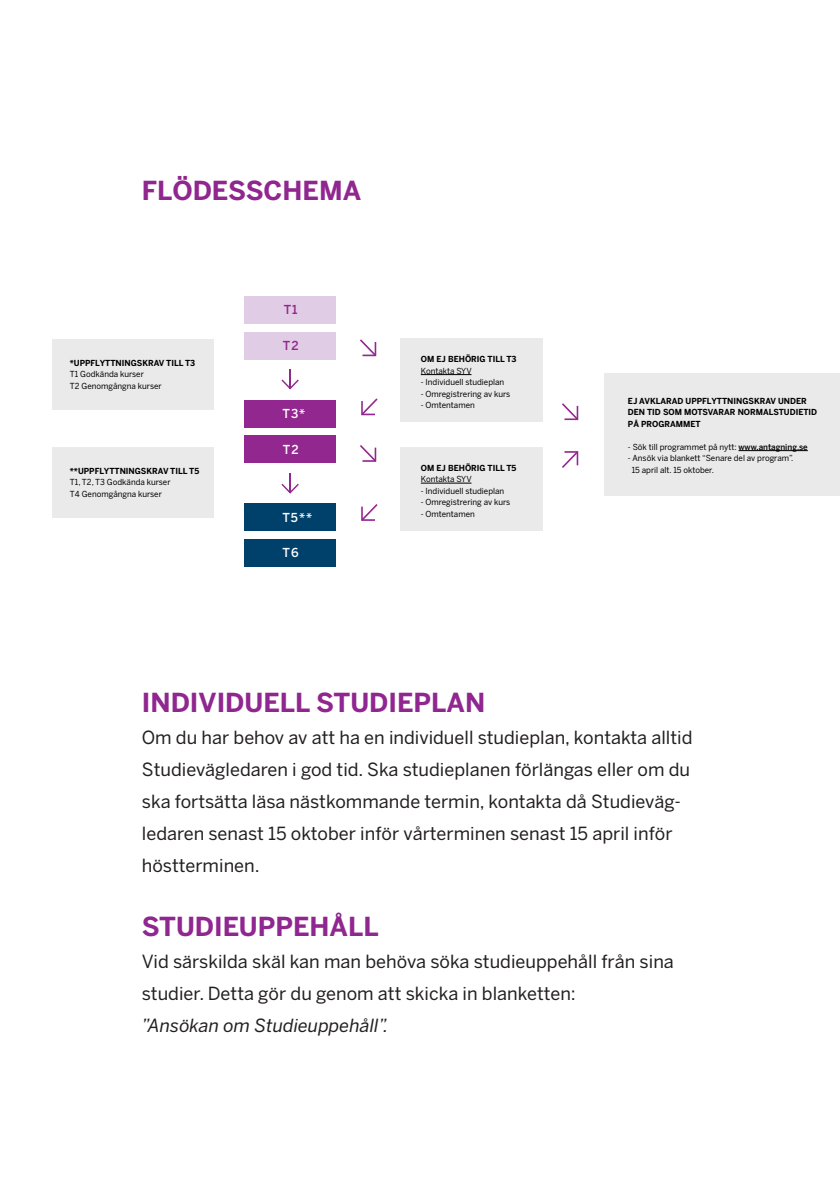
<style>
.page{position:relative;width:840px;height:1191px;background:#fff}
.page>*{position:absolute;margin:0;border:0;box-sizing:border-box;transform-origin:0 0}
.Mellanrubrik{font:700 26px "Benton Sans";color:#90268f}
.Paragraph_Style_1{font:18px/32px "Benton Sans";color:#231f20}
.Paragraph_Style_1-2{font:italic 18px "Benton Sans";color:#231f20}
.t1{font:500 12.2px "Benton Sans";letter-spacing:.08em;color:#fff}
.t2{font:500 12.2px "Benton Sans";color:#92278f}
.t3{font:8.2px/11.4px "Benton Sans";color:#000}
.t4{font:700 8.2px/11.4px "Benton Sans";color:#000}
.s1{font-weight:700}
.s2{font-weight:400}
.s3{font-weight:500}
</style>
<div class="page">
<div style="left:244px;top:296px;width:91px;height:28px;background:#e0cce4"></div>
<div style="left:244px;top:332px;width:91px;height:27px;background:#e0cce4"></div>
<div style="left:244px;top:400px;width:91px;height:28px;background:#92278f"></div>
<div style="left:244px;top:435px;width:91px;height:28px;background:#92278f"></div>
<div style="left:244px;top:503px;width:91px;height:28px;background:#00416b"></div>
<div style="left:244px;top:539px;width:91px;height:28px;background:#00416b"></div>
<svg style="left:281px;top:369px;width:17px;height:20px"></svg>
<svg style="left:360px;top:339px;width:16px;height:17px"></svg>
<svg style="left:562px;top:403px;width:16px;height:17px"></svg>
<svg style="left:562px;top:451px;width:16px;height:17px"></svg>
<svg style="left:361px;top:398px;width:16px;height:17px"></svg>
<svg style="left:281px;top:473px;width:17px;height:21px"></svg>
<div style="left:53px;top:339px;width:161px;height:71px;background:#eaeaea"></div>
<div style="left:400px;top:338px;width:142px;height:84px;background:#eaeaea"></div>
<hr style="left:420px;top:374px;width:51px;height:1px;background:#000">
<svg style="left:360px;top:445px;width:16px;height:17px"></svg>
<svg style="left:361px;top:504px;width:16px;height:17px"></svg>
<div style="left:400px;top:447px;width:142px;height:84px;background:#eaeaea"></div>
<hr style="left:420px;top:483px;width:51px;height:1px;background:#000">
<div style="left:604px;top:373px;width:235px;height:123px;background:#eaeaea"></div>
<hr style="left:738px;top:450px;width:69px;height:1px;background:#000">
<div style="left:53px;top:447px;width:161px;height:70px;background:#eaeaea"></div>
<p class="Mellanrubrik" style="left:142px;top:175px;width:221px">FLÖDESSCHEMA</p>
<p class="t2" style="left:283px;top:302px;width:15px">T1</p>
<p class="t2" style="left:283px;top:338px;width:17px">T2</p>
<p class="t3" style="left:70px;top:357px;width:127px"><span class="s1">*UPPFLYTTNINGSKRAV TILL T3<br></span>T1 Godkända kurser<br>T2 Genomgångna kurser</p>
<p class="t4" style="left:420px;top:353px;width:97px">OM EJ BEHÖRIG TILL T3<br><span class="s2">Kontakta SYV</span></p>
<p class="t3" style="left:420px;top:376px;width:85px">- Individuell studieplan</p>
<p class="t3" style="left:420px;top:388px;width:91px">- Omregistrering av kurs</p>
<p class="t3" style="left:420px;top:399px;width:55px">- Omtentamen</p>
<p class="t4" style="left:627px;top:395px;width:191px">EJ AVKLARAD UPPFLYTTNINGSKRAV UNDER<br>DEN TID SOM MOTSVARAR NORMALSTUDIETID<br>PÅ PROGRAMMET</p>
<p class="t3" style="left:627px;top:441px;width:181px">- Sök till programmet på nytt: <span class="s3">www.antagning.se</span></p>
<p class="t3" style="left:627px;top:452px;width:167px">- Ansök via blankett “Senare del av program”.</p>
<p class="t1" style="left:282px;top:406px;width:24px">T3*</p>
<p class="t1" style="left:283px;top:442px;width:17px">T2</p>
<p class="t4" style="left:420px;top:462px;width:97px">OM EJ BEHÖRIG TILL T5<br><span class="s2">Kontakta SYV</span></p>
<p class="t3" style="left:420px;top:485px;width:85px">- Individuell studieplan</p>
<p class="t3" style="left:420px;top:496px;width:91px">- Omregistrering av kurs</p>
<p class="t3" style="left:420px;top:508px;width:55px">- Omtentamen</p>
<p class="t4" style="left:70px;top:465px;width:131px">**UPPFLYTTNINGSKRAV TILL T5</p>
<p class="t3" style="left:631px;top:464px;width:84px">15 april alt. 15 oktober.</p>
<p class="t3" style="left:70px;top:476px;width:102px">T1, T2, T3 Godkända kurser<br>T4 Genomgångna kurser</p>
<p class="t1" style="left:282px;top:510px;width:31px">T5**</p>
<p class="t1" style="left:282px;top:545px;width:18px">T6</p>
<p class="Mellanrubrik" style="left:142px;top:687px;width:345px">INDIVIDUELL STUDIEPLAN</p>
<p class="Paragraph_Style_1" style="left:142px;top:721px;width:552px">Om du har behov av att ha en individuell studieplan, kontakta alltid Studievägledaren i god tid. Ska studieplanen förlängas eller om du ska fortsätta läsa nästkommande termin, kontakta då Studieväg&shy;ledaren senast 15 oktober inför vårterminen senast 15 april inför höstterminen.</p>
<p class="Mellanrubrik" style="left:142px;top:911px;width:238px">STUDIEUPPEHÅLL</p>
<p class="Paragraph_Style_1" style="left:142px;top:945px;width:533px">Vid särskilda skäl kan man behöva söka studieuppehåll från sina studier. Detta gör du genom att skicka in blanketten:</p>
<p class="Paragraph_Style_1-2" style="left:142px;top:1015px;width:248px">”Ansökan om Studieuppehåll”.</p>
</div>
